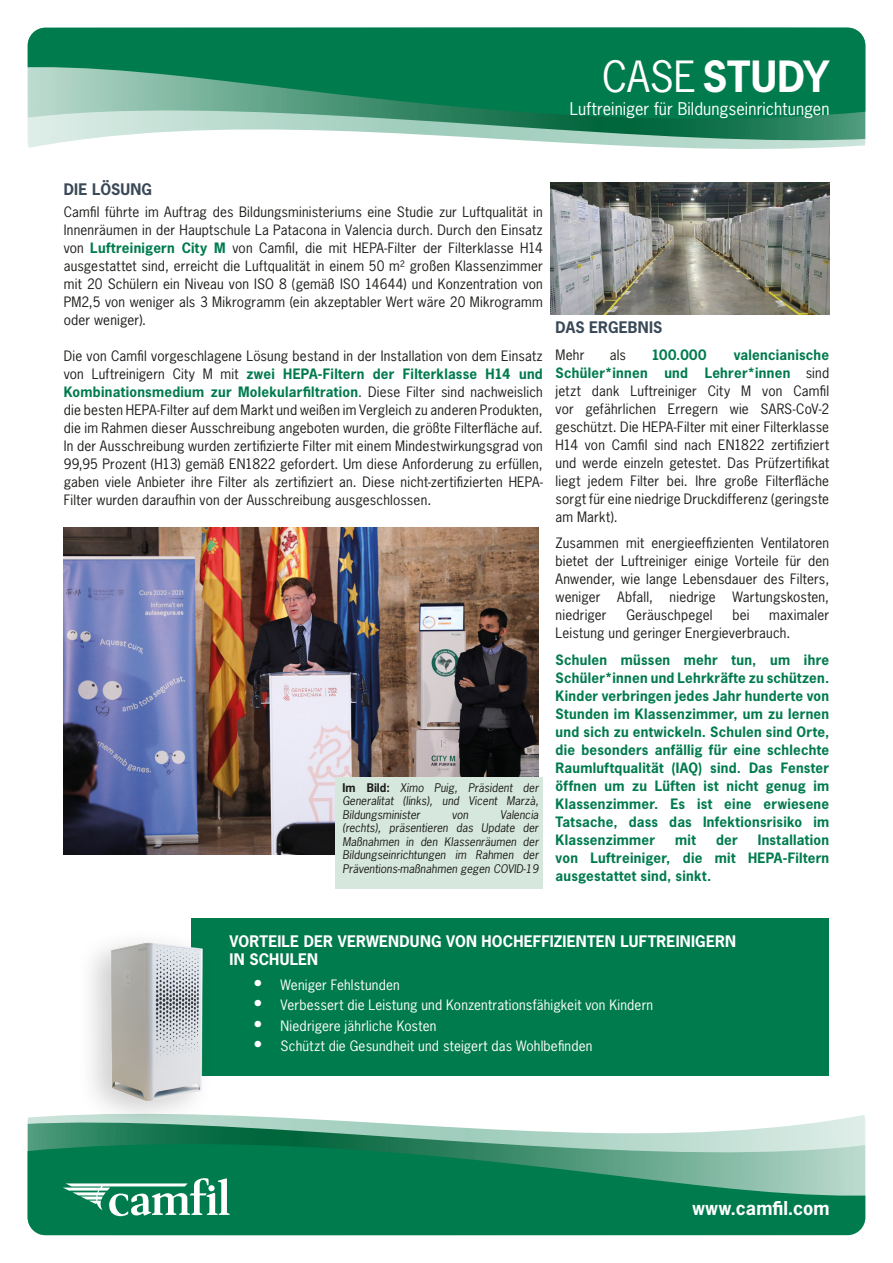
<style>
.page{position:relative;width:893px;height:1263px;background:#fff}
.page>*{position:absolute;margin:0;border:0;box-sizing:border-box;transform-origin:0 0}
.t1{font:700 40.5px "News Gothic Std";color:#fff}
.t2{font:700 18px "News Gothic Std";letter-spacing:.01em;color:#fff}
.t3{font:16.5px "News Gothic Std";letter-spacing:.005em;color:#fff}
.t4{font:700 15px/18px "News Gothic Std";letter-spacing:.01em;color:#fff}
.t5{font:700 15px "News Gothic Std";letter-spacing:.01em;color:#3a4958}
.t6{font:13.5px/18px "News Gothic Std";letter-spacing:.015em;color:#1d1d1b;text-align:justify}
.t7{font:700 13.5px/18px "News Gothic Std";letter-spacing:.02em;color:#007b4e;text-align:justify}
.t8{font:13.5px "News Gothic Std";letter-spacing:.015em;color:#fff}
.t9{font:italic 11.25px/13.5px "News Gothic Std";color:#1d1d1b;text-align:justify}
.s1{font-weight:400}
.s2{font-weight:700;color:#007b4e}
.s3{font-weight:700;font-style:normal}
.s4{font-size:18px}
</style>
<div class="page">
<div style="left:191px;top:918px;width:638px;height:158px;background:#007b4e"></div>
<img style="left:550px;top:183px;width:279px;height:132px">
<img style="left:64px;top:528px;width:474px;height:327px">
<div style="left:336px;top:777px;width:207px;height:112px;background:#d6e7de"></div>
<div style="left:75px;top:927px;width:138px;height:204px;background:#1d1d1b;opacity:.21"></div>
<img style="left:75px;top:938px;width:138px;height:165px">
<svg style="left:28px;top:28px;width:837px;height:120px;background:#3c9876"></svg>
<svg style="left:75px;top:1103px;width:138px;height:12px"></svg>
<svg style="left:28px;top:1115px;width:837px;height:120px;background:#409978"></svg>
<svg style="left:63px;top:1178px;width:167px;height:38px"></svg>
<div style="left:208px;top:1185px;width:7px;height:6px;background:#fff;border-radius:50%"></div>
<h1 class="t1" style="left:602px;top:50px;width:229px"><span class="s1">CASE</span> STUDY</h1>
<p class="t3" style="left:570px;top:98px;width:261px">Luftreiniger für Bildungseinrichtungen</p>
<p class="t5" style="left:64px;top:179px;width:90px">DIE LÖSUNG</p>
<p class="t6" style="left:64px;top:203px;width:481px">Camfil führte im Auftrag des Bildungsministeriums eine Studie zur Luftqualität in Innenräumen in der Hauptschule La Patacona in Valencia durch. Durch den Einsatz von <span class="s2">Luftreinigern City M</span> von Camfil, die mit HEPA-Filter der Filterklasse H14 ausgestattet sind, erreicht die Luftqualität in einem 50 m² großen Klassenzimmer mit 20 Schülern ein Niveau von ISO 8 (gemäß ISO 14644) und Konzentration von PM2,5 von weniger als 3 Mikrogramm (ein akzeptabler Wert wäre 20 Mikrogramm oder weniger).</p>
<p class="t6" style="left:64px;top:347px;width:481px">Die von Camfil vorgeschlagene Lösung bestand in der Installation von dem Einsatz von Luftreinigern City M mit <span class="s2">zwei HEPA-Filtern der Filterklasse H14 und Kombinationsmedium zur Molekularfiltration</span>. Diese Filter sind nachweislich die besten HEPA-Filter auf dem Markt und weißen im Vergleich zu anderen Produkten, die im Rahmen dieser Ausschreibung angeboten wurden, die größte Filterfläche auf.<br>In der Ausschreibung wurden zertifizierte Filter mit einem Mindestwirkungsgrad von 99,95 Prozent (H13) gemäß EN1822 gefordert. Um diese Anforderung zu erfüllen, gaben viele Anbieter ihre Filter als zertifiziert an. Diese nicht-zertifizierten HEPA-Filter wurden daraufhin von der Ausschreibung ausgeschlossen.</p>
<p class="t9" style="left:342px;top:781px;width:198px"><span class="s3">Im Bild:</span> Ximo Puig, Präsident der Generalitat (links), und Vicent Marzà, Bildungsminister</p>
<p class="t9" style="left:342px;top:808px;width:198px;text-indent:158px">Valencia (rechts), präsentieren das Update der Maßnahmen in den Klassenräumen der Bildungseinrichtungen im Rahmen der Präventions-maßnahmen gegen COVID-19</p>
<p class="t9" style="left:452px;top:808px;width:18px">von</p>
<p class="t5" style="left:556px;top:318px;width:108px">DAS ERGEBNIS</p>
<p class="t6" style="left:556px;top:346px;width:30px">Mehr</p>
<p class="t6" style="left:610px;top:346px;width:18px">als</p>
<p class="t7" style="left:651px;top:346px;width:57px">100.000</p>
<p class="t6" style="left:556px;top:346px;width:275px;text-indent:178px"><span class="s2">valencianische Schüler*innen und Lehrer*innen</span> sind jetzt dank Luftreiniger City M von Camfil vor gefährlichen Erregern wie SARS-CoV-2 geschützt. Die HEPA-Filter mit einer Filterklasse H14 von Camfil sind nach EN1822 zertifiziert und werde einzeln getestet. Das Prüfzertifikat liegt jedem Filter bei. Ihre große Filterfläche sorgt für eine niedrige Druckdifferenz (geringste am Markt).</p>
<p class="t6" style="left:556px;top:534px;width:275px">Zusammen mit energieeffizienten Ventilatoren bietet der Luftreiniger einige Vorteile für den Anwender, wie lange Lebensdauer des Filters, weniger Abfall, niedrige Wartungskosten, niedriger</p>
<p class="t6" style="left:626px;top:606px;width:88px">Geräuschpegel</p>
<p class="t6" style="left:732px;top:606px;width:19px">bei</p>
<p class="t6" style="left:556px;top:606px;width:275px;text-indent:214px">maximaler<br>Leistung und geringer Energieverbrauch.</p>
<p class="t7" style="left:556px;top:651px;width:275px">Schulen müssen mehr tun, um ihre Schüler*innen und Lehrkräfte zu schützen.<br>Kinder verbringen jedes Jahr hunderte von Stunden im Klassenzimmer, um zu lernen und sich zu entwickeln. Schulen sind Orte, die besonders anfällig für eine schlechte Raumluftqualität (IAQ) sind. Das Fenster öffnen um zu Lüften ist nicht genug im Klassenzimmer. Es ist eine erwiesene Tatsache, dass das Infektionsrisiko im Klassenzimmer</p>
<p class="t7" style="left:556px;top:831px;width:275px;text-indent:202px">Installation von Luftreiniger, die mit HEPA-Filtern ausgestattet sind, sinkt.</p>
<p class="t7" style="left:675px;top:831px;width:22px">mit</p>
<p class="t7" style="left:716px;top:831px;width:23px">der</p>
<p class="t4" style="left:230px;top:932px;width:508px">VORTEILE DER VERWENDUNG VON HOCHEFFIZIENTEN LUFTREINIGERN<br>IN SCHULEN</p>
<p class="t8" style="left:254px;top:976px;width:148px"><span class="s4">•</span> Weniger Fehlstunden</p>
<p class="t8" style="left:254px;top:996px;width:401px"><span class="s4">•</span> Verbessert die Leistung und Konzentrationsfähigkeit von Kindern</p>
<p class="t8" style="left:254px;top:1017px;width:184px"><span class="s4">•</span> Niedrigere jährliche Kosten</p>
<p class="t8" style="left:254px;top:1037px;width:340px"><span class="s4">•</span> Schützt die Gesundheit und steigert das Wohlbefinden</p>
<h2 class="t2" style="left:692px;top:1196px;width:139px">www.camfil.com</h2>
</div>
